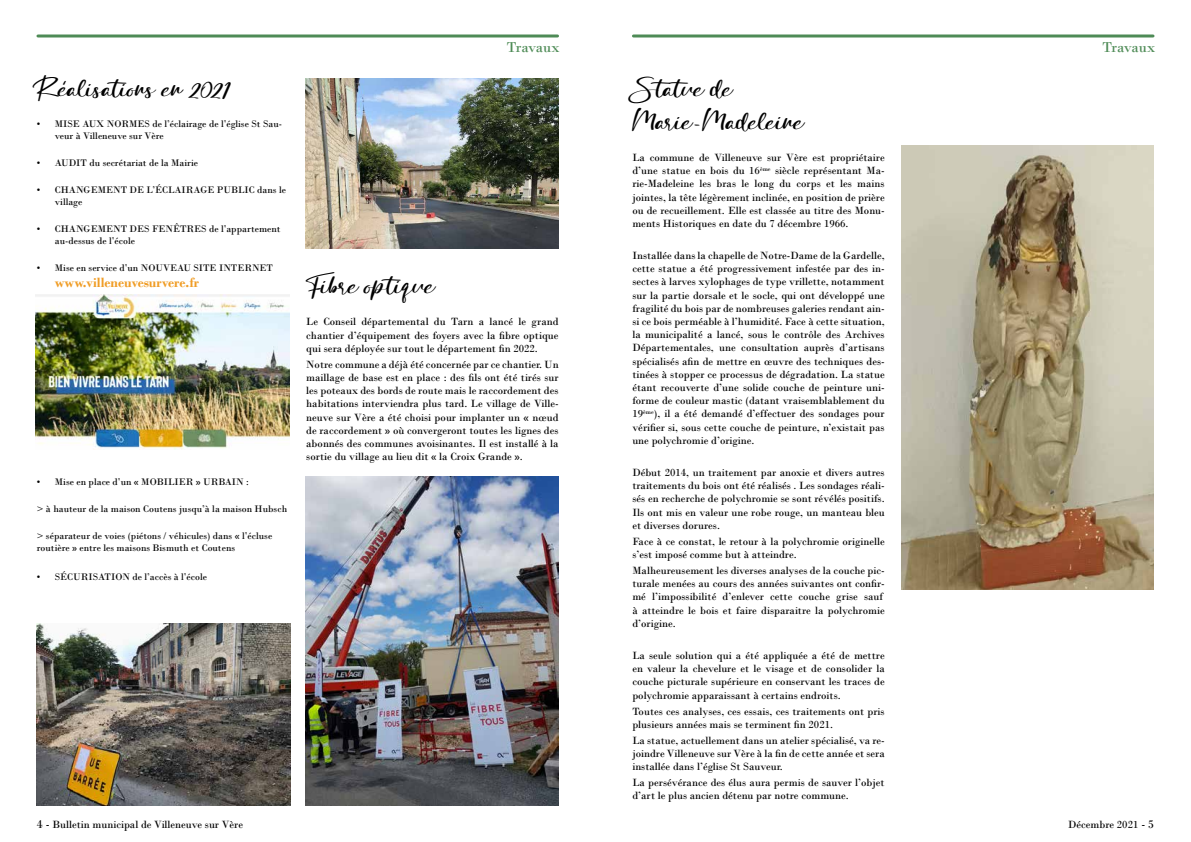
<style>
.page{position:relative;width:1191px;height:842px;background:#fff}
.page>*{position:absolute;margin:0;border:0;box-sizing:border-box;transform-origin:0 0}
.t1{font:20px/32.5px "Lovin Summer";color:#000}
.t2{font:15px "Bodoni";letter-spacing:-.02em;color:#4e8b56}
.t3{font:700 14px "Bodoni";color:#f09d26}
.t4{font:11px/13.2px "Bodoni";color:#000;text-align:justify}
.t5{font:10px/12px "Bodoni";color:#000}
.s1{font-size:12px}
</style>
<div class="page">
<hr style="left:38px;top:35px;width:519px;height:3px;background:#4e8b56">
<hr style="left:633px;top:35px;width:520px;height:3px;background:#4e8b56">
<img style="left:37px;top:624px;width:253px;height:182px">
<img style="left:305px;top:79px;width:253px;height:170px">
<img style="left:36px;top:295px;width:253px;height:155px">
<img style="left:305px;top:476px;width:253px;height:329px">
<img style="left:901px;top:145px;width:252px;height:445px">
<h1 class="t1" style="left:37px;top:73px;width:195px">Réalisations en 2021</h1>
<p class="t5" style="left:37px;top:118px;width:33px">• Mise</p>
<p class="t5" style="left:82px;top:118px;width:9px">aux</p>
<p class="t5" style="left:107px;top:118px;width:9px">normes</p>
<p class="t5" style="left:55px;top:118px;width:229px;text-indent:98px">de l’éclairage de l’église St Sau&shy;veur à Villeneuve sur Vère</p>
<p class="t5" style="left:37px;top:157px;width:32px">• Audit</p>
<p class="t5" style="left:89px;top:157px;width:110px">du secrétariat de la Mairie</p>
<p class="t5" style="left:37px;top:184px;width:33px">• Changement</p>
<p class="t5" style="left:130px;top:184px;width:34px">de l’éclairage</p>
<p class="t5" style="left:217px;top:184px;width:8px">public</p>
<p class="t5" style="left:257px;top:184px;width:30px">dans le</p>
<p class="t5" style="left:55px;top:196px;width:29px">village</p>
<p class="t5" style="left:37px;top:223px;width:33px">• Changement</p>
<p class="t5" style="left:130px;top:223px;width:8px">des</p>
<p class="t5" style="left:152px;top:223px;width:8px">fen</p>
<p class="t5" style="left:173px;top:223px;width:15px">êtres</p>
<p class="t5" style="left:209px;top:223px;width:73px">de l’appartement</p>
<p class="t5" style="left:55px;top:235px;width:82px">au-dessus de l’école</p>
<p class="t5" style="left:37px;top:261px;width:113px">• Mise en service d’un nouveau</p>
<p class="t5" style="left:193px;top:261px;width:7px">site</p>
<p class="t5" style="left:219px;top:261px;width:8px">internet</p>
<p class="t3" style="left:55px;top:275px;width:146px">www.villeneuvesurvere.fr</p>
<p class="t5" style="left:37px;top:476px;width:112px">• Mise en place d’un « mobilier</p>
<p class="t5" style="left:196px;top:476px;width:15px">» urbain</p>
<p class="t5" style="left:246px;top:476px;width:4px">:</p>
<p class="t5" style="left:37px;top:503px;width:252px">&gt; à hauteur de la maison Coutens jusqu’à la maison Hubsch</p>
<p class="t5" style="left:37px;top:530px;width:237px">&gt; séparateur de voies (piétons / véhicules) dans « l’écluse routière » entre les maisons Bismuth et Coutens</p>
<p class="t5" style="left:37px;top:571px;width:26px">• sécurisation</p>
<p class="t5" style="left:132px;top:571px;width:76px">de l’accès à l’école</p>
<h2 class="t2" style="left:507px;top:39px;width:54px">Travaux</h2>
<h1 class="t1" style="left:306px;top:270px;width:130px">Fibre optique</h1>
<p class="t4" style="left:306px;top:315px;width:254px">Le Conseil départemental du Tarn a lancé le grand chantier d’équipement des foyers avec la fibre optique qui sera déployée sur tout le département fin 2022.</p>
<p class="t4" style="left:306px;top:358px;width:254px">Notre commune a déjà été concernée par ce chantier. Un maillage de base est en place : des fils ont été tirés sur les poteaux des bords de route mais le raccordement des habitations interviendra plus tard. Le village de Ville&shy;neuve sur Vère a été choisi pour implanter un « nœud de raccordement » où convergeront toutes les lignes des abonnés des communes avoisinantes. Il est installé à la sortie du village au lieu dit « la Croix Grande ».</p>
<h1 class="t1" style="left:632px;top:73px;width:173px">Statue de<br>Marie-Madeleine</h1>
<p class="t4" style="left:632px;top:151px;width:254px">La commune de Villeneuve sur Vère est propriétaire d’une statue en bois du 16<sup>ème</sup> siècle représentant Ma&shy;rie-Madeleine les bras le long du corps et les mains jointes, la tête légèrement inclinée, en position de prière ou de recueillement. Elle est classée au titre des Monu&shy;ments Historiques en date du 7 décembre 1966.</p>
<p class="t4" style="left:632px;top:249px;width:254px">Installée dans la chapelle de Notre-Dame de la Gardelle, cette statue a été progressivement infestée par des in&shy;sectes à larves xylophages de type vrillette, notamment sur la partie dorsale et le socle, qui ont développé une fragilité du bois par de nombreuses galeries rendant ain&shy;si ce bois perméable à l’humidité. Face à cette situation, la municipalité a lancé, sous le contrôle des Archives Départementales, une consultation auprès d’artisans spécialisés afin de mettre en œuvre des techniques des&shy;tinées à stopper ce processus de dégradation. La statue étant recouverte d’une solide couche de peinture uni&shy;forme de couleur mastic (datant vraisemblablement du 19<sup>ème</sup>), il a été demandé d’effectuer des sondages pour vérifier si, sous cette couche de peinture, n’existait pas une polychromie d’origine.</p>
<p class="t4" style="left:632px;top:466px;width:254px">Début 2014, un traitement par anoxie et divers autres traitements du bois ont été réalisés . Les sondages réali&shy;sés en recherche de polychromie se sont révélés positifs.<br>Ils ont mis en valeur une robe rouge, un manteau bleu et diverses dorures.</p>
<p class="t4" style="left:632px;top:535px;width:254px">Face à ce constat, le retour à la polychromie originelle s’est imposé comme but à atteindre.</p>
<p class="t4" style="left:632px;top:564px;width:254px;text-align:left">Malheureusement les diverses analyses de la couche pic&shy;turale menées au cours des années suivantes ont confir&shy;mé l’impossibilité d’enlever cette couche grise sauf à atteindre le bois et faire disparaitre la polychromie d’origine.</p>
<p class="t4" style="left:632px;top:649px;width:254px">La seule solution qui a été appliquée a été de mettre en valeur la chevelure et le visage et de consolider la couche picturale supérieure en conservant les traces de polychromie apparaissant à certains endroits.</p>
<p class="t4" style="left:632px;top:704px;width:254px">Toutes ces analyses, ces essais, ces traitements ont pris plusieurs années mais se terminent fin 2021.</p>
<p class="t4" style="left:632px;top:734px;width:254px">La statue, actuellement dans un atelier spécialisé, va re&shy;joindre Villeneuve sur Vère à la fin de cette année et sera installée dans l’église St Sauveur.</p>
<p class="t4" style="left:632px;top:776px;width:254px">La persévérance des élus aura permis de sauver l’objet d’art le plus ancien détenu par notre commune.</p>
<h2 class="t2" style="left:1102px;top:39px;width:54px">Travaux</h2>
<p class="t4" style="left:37px;top:817px;width:208px"><span class="s1">4 -</span> Bulletin municipal de Villeneuve sur Vère</p>
<p class="t4" style="left:1068px;top:817px;width:88px">Décembre 2021 <span class="s1">- 5</span></p>
</div>
